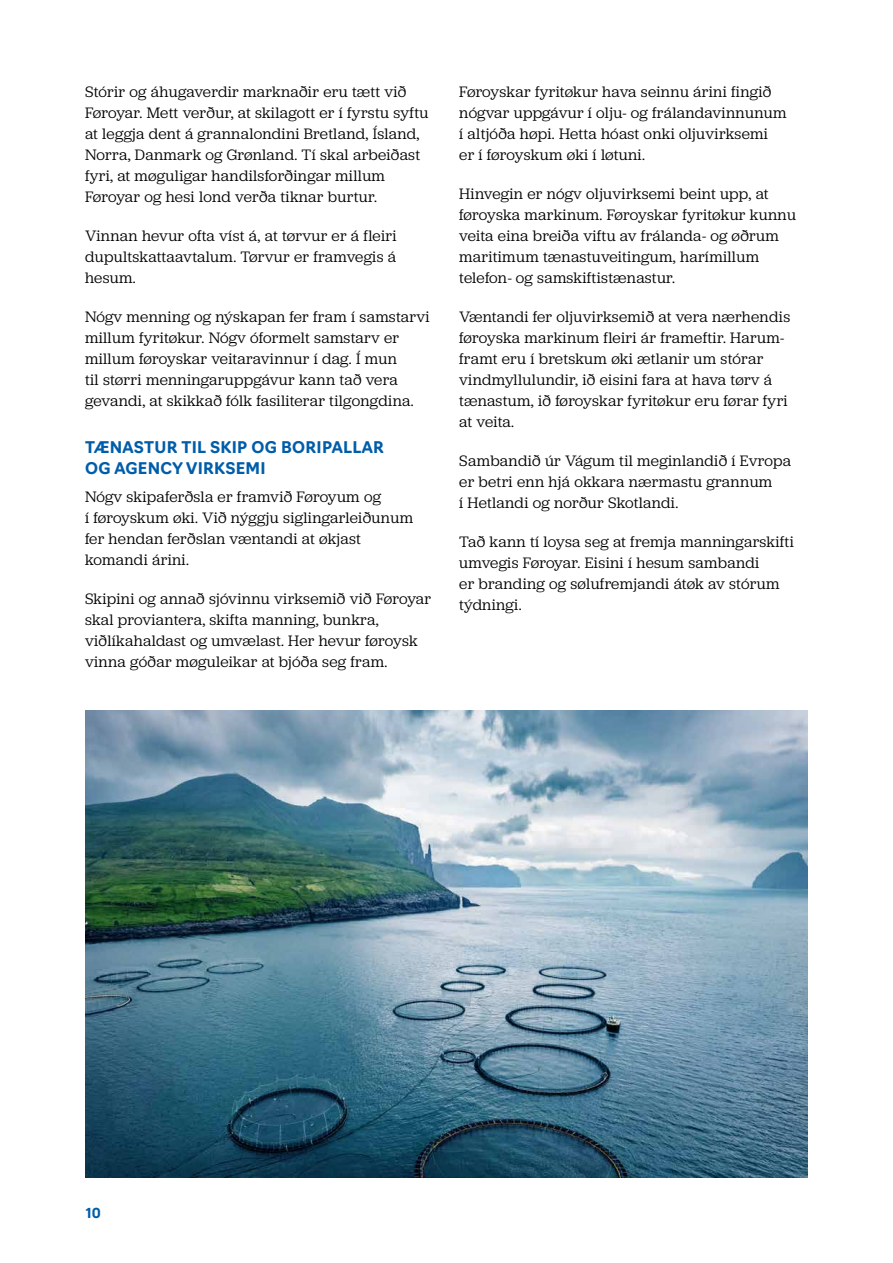
<style>
.page{position:relative;width:893px;height:1263px;background:#fff}
.page>*{position:absolute;margin:0;border:0;box-sizing:border-box;transform-origin:0 0}
.t1{font:15.75px/21px "Jubilat";letter-spacing:.02em;color:#000}
.t2{font:700 15.75px/21px "Navigo";letter-spacing:.02em;color:#005da9}
.t3{font:700 13.5px "Navigo";color:#005da9}
</style>
<div class="page">
<img style="left:85px;top:710px;width:723px;height:468px">
<p class="t1" style="left:85px;top:81px;width:345px">Stórir og áhugaverdir marknaðir eru tætt við Føroyar. Mett verður, at skilagott er í fyrstu syftu at leggja dent á grannalondini Bretland, Ísland, Norra, Danmark og Grønland. Tí skal arbeiðast fyri, at møguligar handilsforðingar millum Føroyar og hesi lond verða tiknar burtur.</p>
<p class="t1" style="left:85px;top:225px;width:313px;text-align:justify">Vinnan hevur ofta víst á, at tørvur er á fleiri dupultskattaavtalum. Tørvur er framvegis á hesum.</p>
<p class="t1" style="left:85px;top:306px;width:346px">Nógv menning og nýskapan fer fram í samstarvi millum fyritøkur. Nógv óformelt samstarv er millum føroyskar veitaravinnur í dag. Í mun<br>til størri menningaruppgávur kann tað vera gevandi, at skikkað fólk fasiliterar tilgongdina.</p>
<p class="t2" style="left:85px;top:436px;width:300px">TÆNASTUR TIL SKIP OG BORIPALLAR<br>OG AGENCY VIRKSEMI</p>
<p class="t1" style="left:85px;top:485px;width:330px">Nógv skipaferðsla er framvið Føroyum og<br>í føroyskum øki. Við nýggju siglingarleiðunum fer hendan ferðslan væntandi at økjast komandi árini.</p>
<p class="t1" style="left:85px;top:587px;width:348px">Skipini og annað sjóvinnu virksemið við Føroyar skal proviantera, skifta manning, bunkra, viðlíkahaldast og umvælast. Her hevur føroysk vinna góðar møguleikar at bjóða seg fram.</p>
<p class="t1" style="left:459px;top:80px;width:329px">Føroyskar fyritøkur hava seinnu árini fingið nógvar uppgávur í olju- og frálandavinnunum í altjóða høpi. Hetta hóast onki oljuvirksemi er í føroyskum øki í løtuni.</p>
<p class="t1" style="left:459px;top:182px;width:338px">Hinvegin er nógv oljuvirksemi beint upp, at føroyska markinum. Føroyskar fyritøkur kunnu veita eina breiða viftu av frálanda- og øðrum maritimum tænastuveitingum, harímillum telefon- og samskiftistænastur.</p>
<p class="t1" style="left:459px;top:305px;width:332px">Væntandi fer oljuvirksemið at vera nærhendis føroyska markinum fleiri ár frameftir. Harum&shy;framt eru í bretskum øki ætlanir um stórar vindmyllulundir, ið eisini fara at hava tørv á tænastum, ið føroyskar fyritøkur eru førar fyri at veita.</p>
<p class="t1" style="left:459px;top:449px;width:333px">Sambandið úr Vágum til meginlandið í Evropa er betri enn hjá okkara nærmastu grannum<br>í Hetlandi og norður Skotlandi.</p>
<p class="t1" style="left:459px;top:530px;width:336px">Tað kann tí loysa seg at fremja manningarskifti umvegis Føroyar. Eisini í hesum sambandi<br>er branding og sølufremjandi átøk av stórum týdningi.</p>
<p class="t3" style="left:86px;top:1202px;width:17px">10</p>
</div>
